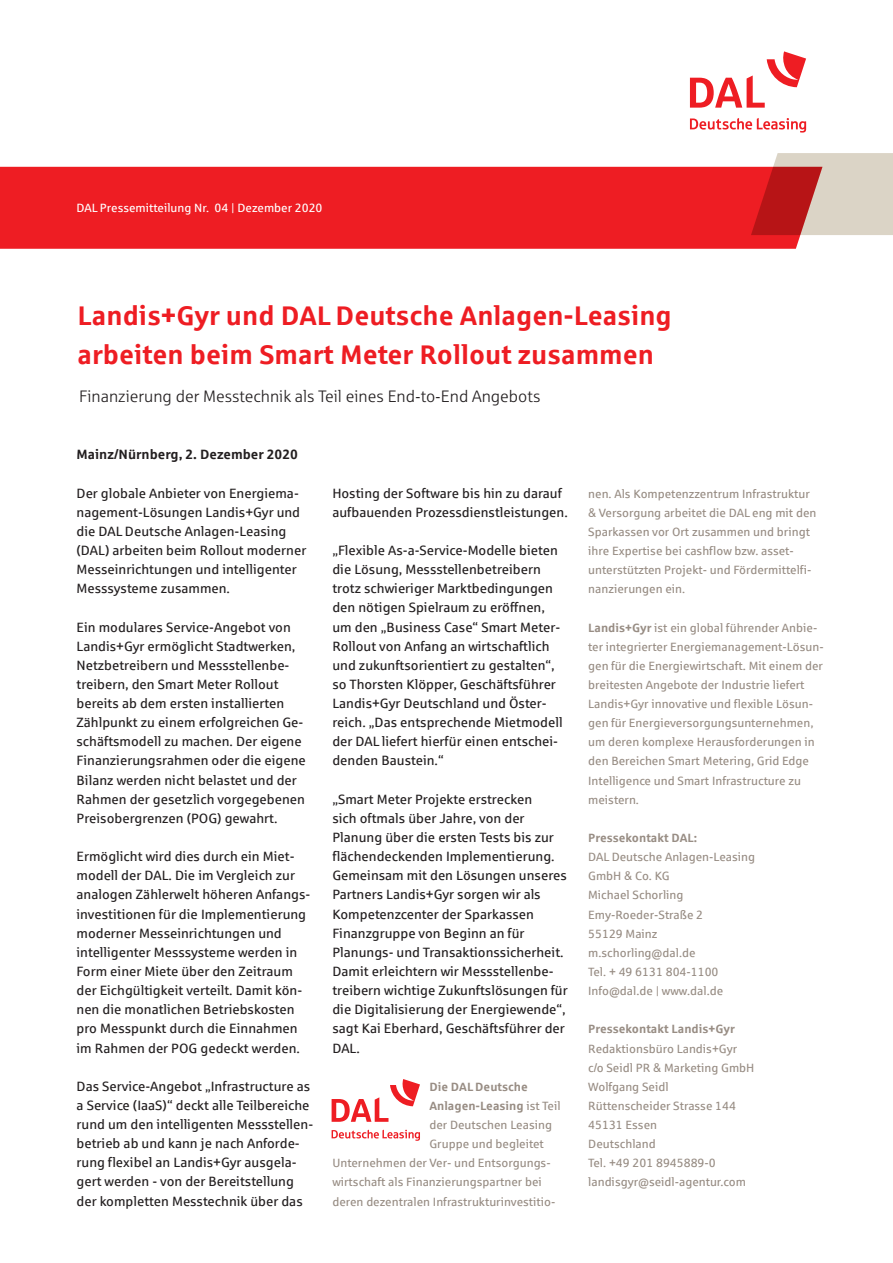
<style>
.page{position:relative;width:893px;height:1263px;background:#fff}
.page>*{position:absolute;margin:0;border:0;box-sizing:border-box;transform-origin:0 0}
.DL_copy_Spk_Rg_9pt_4{font:700 27px "Sparkasse Rg";color:#ee1d23}
.DL_copy_Spk_Rg_9pt_4-2{font:16.5px "Sparkasse Lt";color:#231f20}
.DL_copy_Spk_Rg_9pt_4-3{font:13.5px/19.2px "Sparkasse Rg";color:#231f20}
.DL_NL_Intern_content{font:700 13.5px "Sparkasse Rg";color:#231f20}
.DL_copy_Spk_Rg_9pt_4-4{font:12px/19.2px "Sparkasse Rg";color:#988d84}
.DL_copy_Spk_Rg_9pt_4-5{font:700 12px "Sparkasse Rg";color:#988d84}
.DL_NL_IN_Ausgabe_SpK{font:12px "Sparkasse Rg";color:#fff}
.s1{font-weight:400}
.s2{font-weight:700}
</style>
<div class="page">
<div style="left:0;top:167px;width:801px;height:82px;background:#ee1d23"></div>
<svg style="left:751px;top:153px;width:142px;height:82px;background:#d29189"></svg>
<svg style="left:690px;top:118px;width:116px;height:15px"></svg>
<svg style="left:690px;top:51px;width:116px;height:57px"></svg>
<svg style="left:332px;top:1129px;width:88px;height:12px"></svg>
<svg style="left:332px;top:1079px;width:88px;height:43px"></svg>
<p class="DL_NL_IN_Ausgabe_SpK" style="left:77px;top:200px;width:247px">DAL Pressemitteilung Nr. 04 | Dezember 2020</p>
<p class="DL_copy_Spk_Rg_9pt_4" style="left:78px;top:299px;width:596px">Landis+Gyr und DAL Deutsche Anlagen-Leasing</p>
<p class="DL_copy_Spk_Rg_9pt_4" style="left:78px;top:337px;width:578px">arbeiten beim Smart Meter Rollout zusammen</p>
<p class="DL_copy_Spk_Rg_9pt_4-2" style="left:79px;top:386px;width:463px">Finanzierung der Messtechnik als Teil eines End-to-End Angebots</p>
<p class="DL_NL_Intern_content" style="left:77px;top:446px;width:223px">Mainz/Nürnberg, 2. Dezember 2020</p>
<p class="DL_copy_Spk_Rg_9pt_4-3" style="left:77px;top:483px;width:231px">Der globale Anbieter von Energiema&shy;nagement-Lösungen Landis+Gyr und die DAL Deutsche Anlagen-Leasing (DAL) arbeiten beim Rollout moderner Messeinrichtungen und intelligenter Messsysteme zusammen.</p>
<p class="DL_copy_Spk_Rg_9pt_4-3" style="left:77px;top:617px;width:231px">Ein modulares Service-Angebot von Landis+Gyr ermöglicht Stadtwerken, Netzbetreibern und Messstellenbe&shy;treibern, den Smart Meter Rollout bereits ab dem ersten installierten Zählpunkt zu einem erfolgreichen Ge&shy;schäftsmodell zu machen. Der eigene Finanzierungsrahmen oder die eigene Bilanz werden nicht belastet und der Rahmen der gesetzlich vorgegebenen Preisobergrenzen (POG) gewahrt.</p>
<p class="DL_copy_Spk_Rg_9pt_4-3" style="left:77px;top:846px;width:235px">Ermöglicht wird dies durch ein Miet&shy;modell der DAL. Die im Vergleich zur analogen Zählerwelt höheren Anfangs&shy;investitionen für die Implementierung moderner Messeinrichtungen und intelligenter Messsysteme werden in Form einer Miete über den Zeitraum der Eichgültigkeit verteilt. Damit kön&shy;nen die monatlichen Betriebskosten pro Messpunkt durch die Einnahmen im Rahmen der POG gedeckt werden.</p>
<p class="DL_copy_Spk_Rg_9pt_4-3" style="left:77px;top:1076px;width:238px">Das Service-Angebot „Infrastructure as a Service (IaaS)“ deckt alle Teilbereiche rund um den intelligenten Messstellen&shy;betrieb ab und kann je nach Anforde&shy;rung flexibel an Landis+Gyr ausgela&shy;gert werden - von der Bereitstellung der kompletten Messtechnik über das</p>
<p class="DL_copy_Spk_Rg_9pt_4-3" style="left:332px;top:483px;width:237px">Hosting der Software bis hin zu darauf aufbauenden Prozessdienstleistungen.</p>
<p class="DL_copy_Spk_Rg_9pt_4-3" style="left:332px;top:540px;width:232px">„Flexible As-a-Service-Modelle bieten die Lösung, Messstellenbetreibern trotz schwieriger Marktbedingungen den nötigen Spielraum zu eröffnen, um den „Business Case“ Smart Meter-Rollout von Anfang an wirtschaftlich und zukunftsorientiert zu gestalten“, so Thorsten Klöpper, Geschäftsführer Landis+Gyr Deutschland und Öster&shy;reich. „Das entsprechende Mietmodell der DAL liefert hierfür einen entschei&shy;denden Baustein.“</p>
<p class="DL_copy_Spk_Rg_9pt_4-3" style="left:332px;top:789px;width:237px">„Smart Meter Projekte erstrecken<br>sich oftmals über Jahre, von der Planung über die ersten Tests bis zur flächendeckenden Implementierung.<br>Gemeinsam mit den Lösungen unseres Partners Landis+Gyr sorgen wir als Kompetenzcenter der Sparkassen Finanzgruppe von Beginn an für Planungs- und Transaktionssicherheit.<br>Damit erleichtern wir Messstellenbe&shy;treibern wichtige Zukunftslösungen für die Digitalisierung der Energiewende“, sagt Kai Eberhard, Geschäftsführer der DAL.</p>
<p class="DL_copy_Spk_Rg_9pt_4-5" style="left:429px;top:1079px;width:100px">Die DAL Deutsche</p>
<p class="DL_copy_Spk_Rg_9pt_4-5" style="left:429px;top:1098px;width:133px">Anlagen-Leasing <span class="s1">ist Teil</span></p>
<p class="DL_copy_Spk_Rg_9pt_4-4" style="left:429px;top:1115px;width:124px">der Deutschen Leasing</p>
<p class="DL_copy_Spk_Rg_9pt_4-4" style="left:429px;top:1134px;width:116px">Gruppe und begleitet</p>
<p class="DL_copy_Spk_Rg_9pt_4-4" style="left:332px;top:1153px;width:220px">Unternehmen der Ver- und Entsorgungs-</p>
<p class="DL_copy_Spk_Rg_9pt_4-4" style="left:332px;top:1172px;width:211px">wirtschaft als Finanzierungspartner bei</p>
<p class="DL_copy_Spk_Rg_9pt_4-4" style="left:332px;top:1191px;width:225px">deren dezentralen Infrastrukturinvestitio-</p>
<p class="DL_copy_Spk_Rg_9pt_4-4" style="left:588px;top:483px;width:230px">nen. Als Kompetenzzentrum Infrastruktur &amp; Versorgung arbeitet die DAL eng mit den Sparkassen vor Ort zusammen und bringt ihre Expertise bei cashflow bzw. asset&shy;unterstützten Projekt- und Fördermittelfi&shy;nanzierungen ein.</p>
<p class="DL_copy_Spk_Rg_9pt_4-4" style="left:588px;top:617px;width:237px"><span class="s2">Landis+Gyr</span> ist ein global führender Anbie&shy;ter integrierter Energiemanagement-Lösun&shy;gen für die Energiewirtschaft. Mit einem der breitesten Angebote der Industrie liefert Landis+Gyr innovative und flexible Lösun&shy;gen für Energieversorgungsunternehmen, um deren komplexe Herausforderungen in den Bereichen Smart Metering, Grid Edge Intelligence und Smart Infrastructure zu meistern.</p>
<p class="DL_copy_Spk_Rg_9pt_4-5" style="left:588px;top:830px;width:110px">Pressekontakt DAL:</p>
<p class="DL_copy_Spk_Rg_9pt_4-4" style="left:588px;top:847px;width:168px">DAL Deutsche Anlagen-Leasing<br>GmbH &amp; Co. KG</p>
<p class="DL_copy_Spk_Rg_9pt_4-4" style="left:588px;top:885px;width:97px">Michael Schorling</p>
<p class="DL_copy_Spk_Rg_9pt_4-4" style="left:588px;top:904px;width:116px">Emy-Roeder-Straße 2</p>
<p class="DL_copy_Spk_Rg_9pt_4-4" style="left:588px;top:923px;width:71px">55129 Mainz</p>
<p class="DL_copy_Spk_Rg_9pt_4-4" style="left:588px;top:943px;width:132px">m.schorling@dal.de<br>Tel. + 49 6131 804-1100</p>
<p class="DL_copy_Spk_Rg_9pt_4-4" style="left:588px;top:981px;width:136px">Info@dal.de | www.dal.de</p>
<p class="DL_copy_Spk_Rg_9pt_4-5" style="left:588px;top:1021px;width:148px">Pressekontakt Landis+Gyr</p>
<p class="DL_copy_Spk_Rg_9pt_4-4" style="left:588px;top:1038px;width:168px">Redaktionsbüro Landis+Gyr c/o Seidl PR &amp; Marketing GmbH</p>
<p class="DL_copy_Spk_Rg_9pt_4-4" style="left:588px;top:1077px;width:82px">Wolfgang Seidl</p>
<p class="DL_copy_Spk_Rg_9pt_4-4" style="left:588px;top:1096px;width:149px">Rüttenscheider Strasse 144</p>
<p class="DL_copy_Spk_Rg_9pt_4-4" style="left:588px;top:1115px;width:70px">45131 Essen</p>
<p class="DL_copy_Spk_Rg_9pt_4-4" style="left:588px;top:1134px;width:69px">Deutschland</p>
<p class="DL_copy_Spk_Rg_9pt_4-4" style="left:588px;top:1153px;width:129px">Tel. +49 201 8945889-0</p>
<p class="DL_copy_Spk_Rg_9pt_4-4" style="left:588px;top:1172px;width:159px">landisgyr@seidl-agentur.com</p>
</div>
